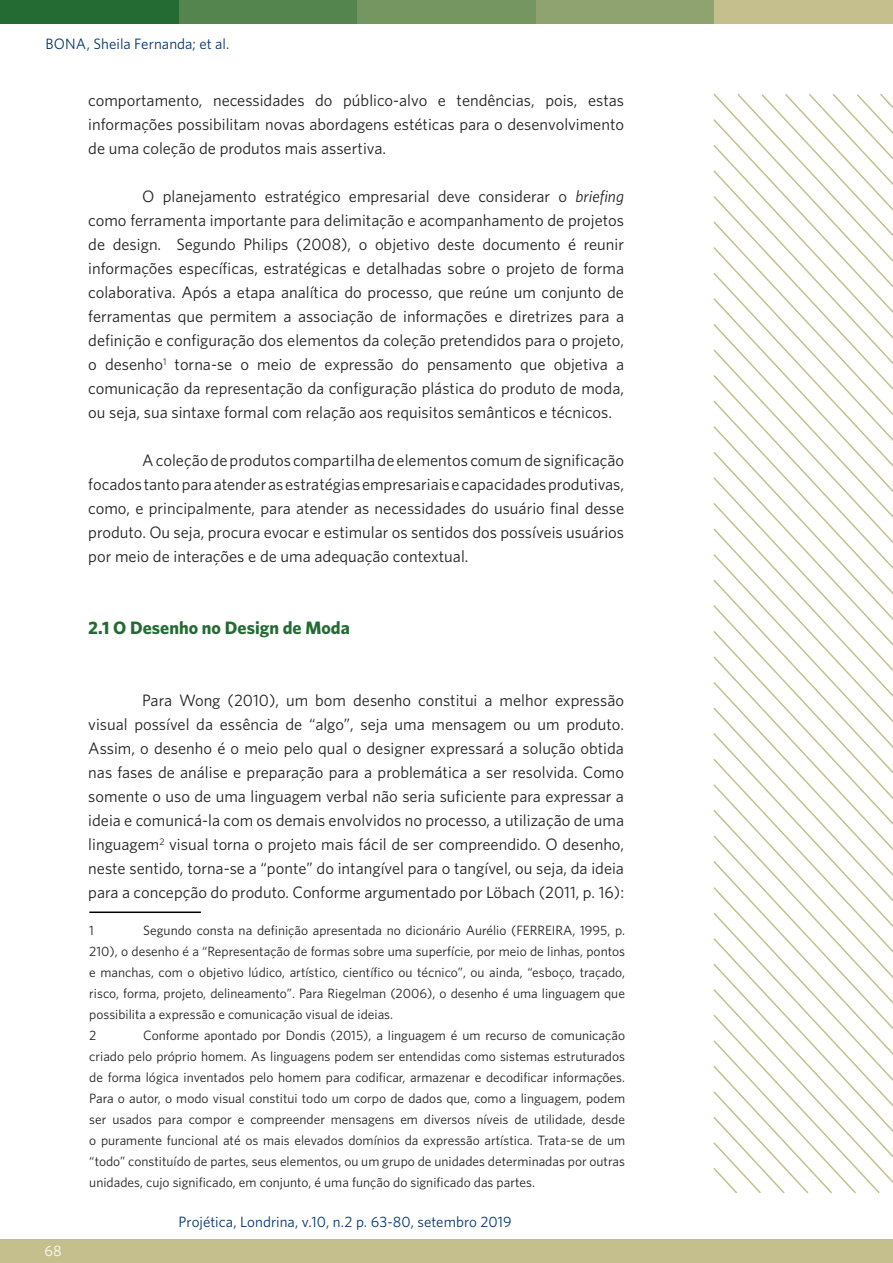
<style>
.page{position:relative;width:893px;height:1263px;background:#fff}
.page>*{position:absolute;margin:0;border:0;box-sizing:border-box;transform-origin:0 0}
.t1{font:700 18px "Whitney";color:#246b33}
.t2{font:16.5px/24px "Whitney";color:#231f20;text-align:justify}
.cabecalho{font:15px "Whitney";letter-spacing:.005em;color:#02366e}
.t3{font:15px "Whitney";color:#fff}
.t4{font:13.5px/21px "Whitney";color:#231f20;text-align:justify}
.s1{font-style:italic}
</style>
<div class="page">
<svg style="left:713px;top:450px;width:180px;height:26px"></svg>
<svg style="left:713px;top:476px;width:180px;height:25px"></svg>
<svg style="left:713px;top:501px;width:180px;height:26px"></svg>
<svg style="left:713px;top:527px;width:180px;height:25px"></svg>
<svg style="left:713px;top:552px;width:180px;height:26px"></svg>
<svg style="left:713px;top:578px;width:180px;height:26px"></svg>
<svg style="left:713px;top:604px;width:180px;height:25px"></svg>
<svg style="left:713px;top:629px;width:180px;height:26px"></svg>
<svg style="left:713px;top:655px;width:180px;height:25px"></svg>
<svg style="left:713px;top:680px;width:180px;height:26px"></svg>
<svg style="left:713px;top:706px;width:180px;height:25px"></svg>
<svg style="left:713px;top:731px;width:180px;height:26px"></svg>
<svg style="left:713px;top:757px;width:180px;height:26px"></svg>
<svg style="left:713px;top:783px;width:180px;height:25px"></svg>
<svg style="left:713px;top:808px;width:180px;height:26px"></svg>
<svg style="left:713px;top:834px;width:180px;height:25px"></svg>
<svg style="left:713px;top:859px;width:180px;height:26px"></svg>
<svg style="left:736px;top:93px;width:157px;height:360px"></svg>
<svg style="left:713px;top:885px;width:180px;height:26px"></svg>
<svg style="left:713px;top:911px;width:180px;height:25px"></svg>
<svg style="left:713px;top:936px;width:180px;height:26px"></svg>
<svg style="left:713px;top:962px;width:180px;height:232px"></svg>
<div style="left:536px;top:0;width:178px;height:23px;background:#8fa370"></div>
<div style="left:714px;top:0;width:179px;height:23px;background:#c4bf8c"></div>
<div style="left:0;top:1239px;width:893px;height:24px;background:#c4bf8c"></div>
<div style="left:357px;top:0;width:179px;height:23px;background:#759661"></div>
<div style="left:179px;top:0;width:178px;height:23px;background:#54854f"></div>
<div style="left:0;top:0;width:179px;height:23px;background:#246b33"></div>
<hr style="left:89px;top:911px;width:112px;height:2px;background:#000">
<p class="cabecalho" style="left:45px;top:34px;width:185px">BONA, Sheila Fernanda; et al.</p>
<p class="t2" style="left:88px;top:88px;width:537px">comportamento, necessidades do público-alvo e tendências, pois, estas informações possibilitam novas abordagens estéticas para o desenvolvimento de uma coleção de produtos mais assertiva.</p>
<p class="t2" style="left:88px;top:184px;width:537px;text-indent:54px">O planejamento estratégico empresarial deve considerar o <span class="s1">briefing </span>como ferramenta importante para delimitação e acompanhamento de projetos de design. Segundo Philips (2008), o objetivo deste documento é reunir informações específicas, estratégicas e detalhadas sobre o projeto de forma colaborativa. Após a etapa analítica do processo, que reúne um conjunto de ferramentas que permitem a associação de informações e diretrizes para a definição e configuração dos elementos da coleção pretendidos para o projeto, o desenho<sup>1</sup> torna-se o meio de expressão do pensamento que objetiva a comunicação da representação da configuração plástica do produto de moda, ou seja, sua sintaxe formal com relação aos requisitos semânticos e técnicos.</p>
<p class="t2" style="left:88px;top:448px;width:537px;text-indent:54px">A coleção de produtos compartilha de elementos comum de significação focados tanto para atender as estratégias empresariais e capacidades produtivas, como, e principalmente, para atender as necessidades do usuário final desse produto. Ou seja, procura evocar e estimular os sentidos dos possíveis usuários por meio de interações e de uma adequação contextual.</p>
<p class="t1" style="left:88px;top:616px;width:263px">2.1 O Desenho no Design de Moda</p>
<p class="t3" style="left:45px;top:1241px;width:19px">68</p>
<p class="t2" style="left:88px;top:688px;width:537px;text-indent:54px">Para Wong (2010), um bom desenho constitui a melhor expressão visual possível da essência de “algo”, seja uma mensagem ou um produto.<br>Assim, o desenho é o meio pelo qual o designer expressará a solução obtida nas fases de análise e preparação para a problemática a ser resolvida. Como somente o uso de uma linguagem verbal não seria suficiente para expressar a ideia e comunicá-la com os demais envolvidos no processo, a utilização de uma linguagem<sup>2</sup> visual torna o projeto mais fácil de ser compreendido. O desenho, neste sentido, torna-se a “ponte” do intangível para o tangível, ou seja, da ideia para a concepção do produto. Conforme argumentado por Löbach (2011, p. 16):</p>
<p class="t4" style="left:89px;top:920px;width:6px">1</p>
<p class="t4" style="left:89px;top:920px;width:537px;text-indent:54px">Segundo consta na definição apresentada no dicionário Aurélio (FERREIRA, 1995, p.<br>210), o desenho é a “Representação de formas sobre uma superfície, por meio de linhas, pontos e manchas, com o objetivo lúdico, artístico, científico ou técnico”, ou ainda, “esboço, traçado, risco, forma, projeto, delineamento”. Para Riegelman (2006), o desenho é uma linguagem que possibilita a expressão e comunicação visual de ideias.</p>
<p class="t4" style="left:89px;top:1025px;width:9px">2</p>
<p class="t4" style="left:89px;top:1025px;width:537px;text-indent:54px">Conforme apontado por Dondis (2015), a linguagem é um recurso de comunicação criado pelo próprio homem. As linguagens podem ser entendidas como sistemas estruturados de forma lógica inventados pelo homem para codificar, armazenar e decodificar informações.<br>Para o autor, o modo visual constitui todo um corpo de dados que, como a linguagem, podem ser usados para compor e compreender mensagens em diversos níveis de utilidade, desde o puramente funcional até os mais elevados domínios da expressão artística. Trata-se de um “todo” constituído de partes, seus elementos, ou um grupo de unidades determinadas por outras unidades, cujo significado, em conjunto, é uma função do significado das partes.</p>
<p class="cabecalho" style="left:179px;top:1212px;width:335px">Projética, Londrina, v.10, n.2 p. 63-80, setembro 2019</p>
</div>
